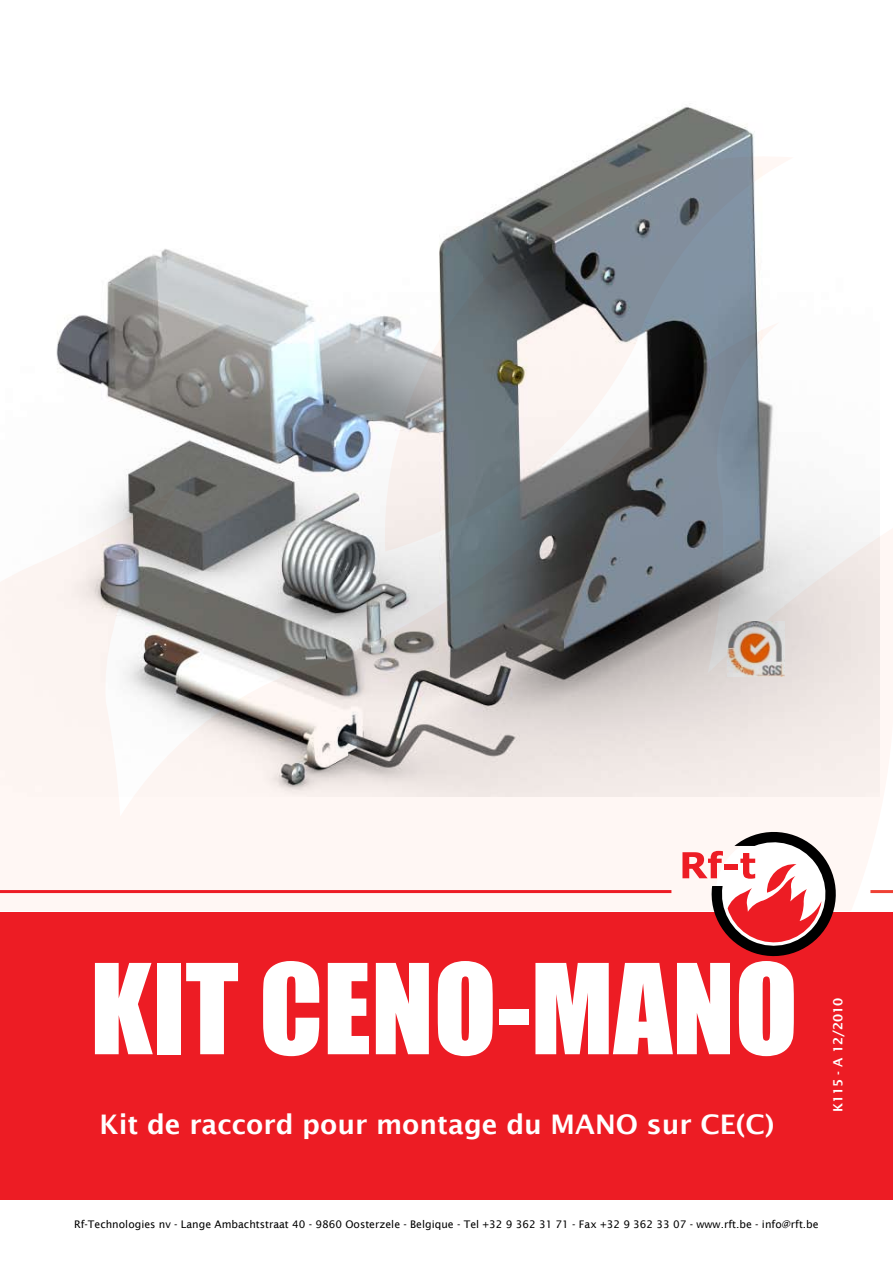
<style>
.page{position:relative;width:893px;height:1263px;background:#fff}
.page>*{position:absolute;margin:0;border:0;box-sizing:border-box;transform-origin:0 0}
.t1{font:115.5px "Impact";color:#fff}
.t2{font:600 27px "Lucida Sans";color:#fff}
.t3{font:600 12.75px "Lucida Sans";color:#fff}
.t4{font:10.5px "Lucida Sans";color:#000}
</style>
<div class="page">
<div style="left:0;top:529px;width:893px;height:381px;background:#fff7f4"></div>
<div style="left:0;top:912px;width:893px;height:287px;background:#ed1c24"></div>
<svg style="left:682px;top:827px;width:160px;height:130px"></svg>
<hr style="left:0;top:890px;width:671px;height:3px;background:#ed1c24">
<hr style="left:870px;top:890px;width:23px;height:3px;background:#ef4135">
<img style="left:0;top:107px;width:879px;height:689px">
<h1 class="t1" style="left:90px;top:919px;width:709px">KIT CENO-MANO</h1>
<h2 class="t2" style="left:99px;top:1108px;width:676px">Kit de raccord pour montage du MANO sur CE(C)</h2>
<p class="t3" style="left:831px;top:1112px;width:116px;rotate:-90deg">K115 - A 12/2010</p>
<p class="t4" style="left:74px;top:1218px;width:746px">Rf-Technologies nv - Lange Ambachtstraat 40 - 9860 Oosterzele - Belgique - Tel +32 9 362 31 71 - Fax +32 9 362 33 07 - www.rft.be - info@rft.be</p>
</div>
